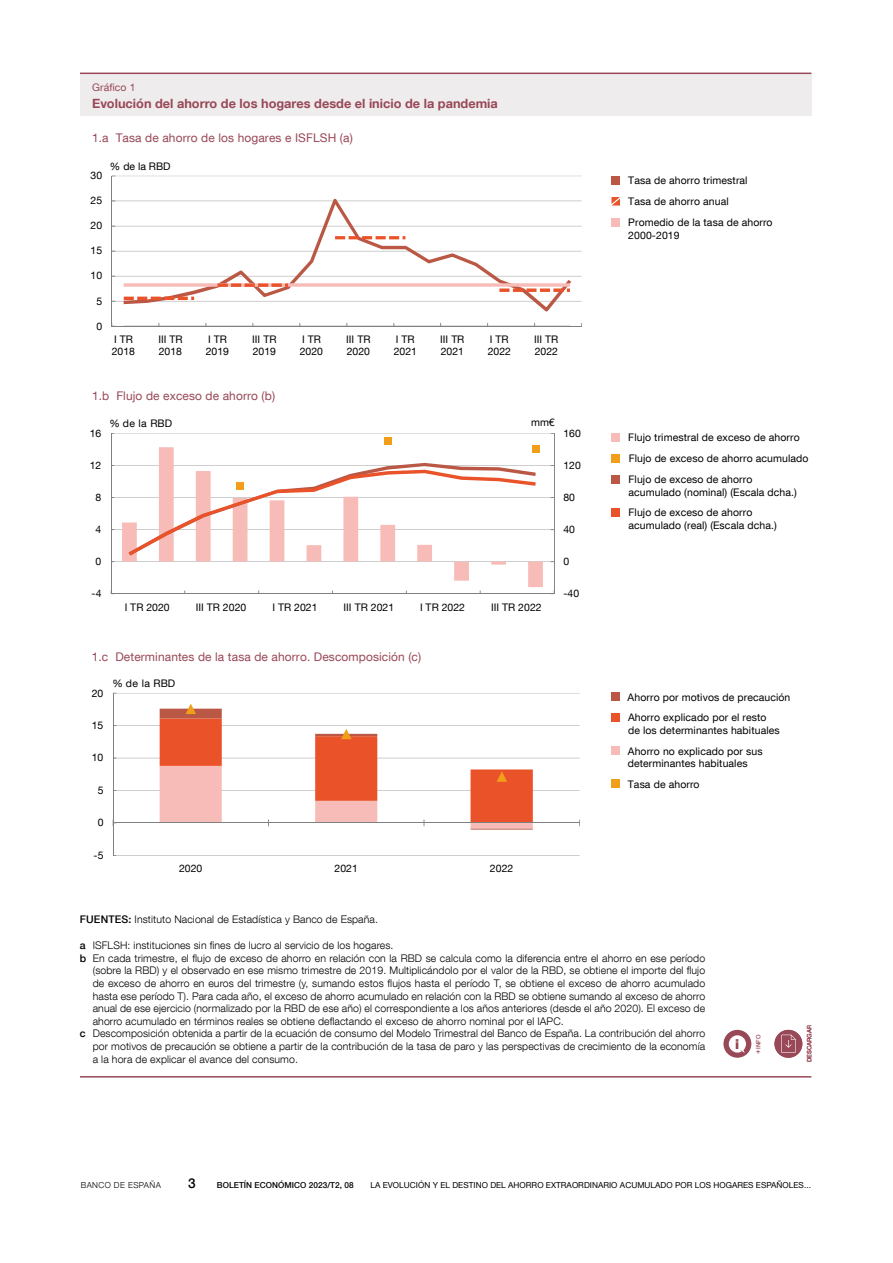
<style>
.page{position:relative;width:893px;height:1263px;background:#fff}
.page>*{position:absolute;margin:0;border:0;box-sizing:border-box;transform-origin:0 0}
.t1{font:500 13.5px "Bd E Neue Helvetica";color:#000}
.t2{font:700 12.75px "Bd E Neue Helvetica";color:#984856}
.t3{font:12px "Bd E Neue Helvetica";letter-spacing:.01em;color:#984856}
.t4{font:300 10.5px "Bd E Neue Helvetica";letter-spacing:.01em;color:#000}
.t5{font:10.5px/12.6px "Bd E Neue Helvetica";letter-spacing:.01em;color:#000}
.t6{font:10.5px "Bd E Neue Helvetica";letter-spacing:.01em;color:#984856}
.t7{font:8.25px "Bd E Neue Helvetica";letter-spacing:.005em;color:#000}
.t8{font:500 8.25px "Bd E Neue Helvetica";letter-spacing:.005em;color:#000}
.t9{font:300 8.25px "Bd E Neue Helvetica";letter-spacing:.05em;color:#000}
.t10{font:500 6px "Bd E Neue Helvetica";color:#984856}
.s1{font-weight:500}
.s2{font-size:7.5px}
</style>
<div class="page">
<div style="left:80px;top:73px;width:731px;height:43px;background:#efeced"></div>
<hr style="left:80px;top:73px;width:731px;height:1px;background:#984856">
<hr style="left:80px;top:1076px;width:731px;height:1px;background:#984856">
<div style="left:723px;top:1030px;width:28px;height:28px;background:#984856;border-radius:50%"></div>
<svg style="left:729px;top:1035px;width:17px;height:18px"></svg>
<div style="left:611px;top:508px;width:9px;height:9px;background:#ea5229"></div>
<div style="left:611px;top:475px;width:9px;height:9px;background:#ba5845"></div>
<div style="left:611px;top:454px;width:9px;height:9px;background:#f19e1a"></div>
<div style="left:611px;top:433px;width:9px;height:9px;background:#f7bbb8"></div>
<div style="left:611px;top:218px;width:9px;height:9px;background:#f7bbb8"></div>
<svg style="left:611px;top:197px;width:9px;height:9px"></svg>
<div style="left:611px;top:176px;width:9px;height:9px;background:#ba5845"></div>
<div style="left:611px;top:780px;width:8px;height:8px;background:#f19e1a"></div>
<div style="left:611px;top:747px;width:8px;height:8px;background:#f7bbb8"></div>
<div style="left:611px;top:714px;width:8px;height:8px;background:#ea5229"></div>
<div style="left:611px;top:693px;width:8px;height:8px;background:#ba5845"></div>
<hr style="left:111px;top:561px;width:443px;height:1px;background:#a6a5a5">
<hr style="left:111px;top:529px;width:443px;height:1px;background:#a6a5a5">
<hr style="left:111px;top:497px;width:443px;height:1px;background:#a6a5a5">
<hr style="left:111px;top:465px;width:443px;height:1px;background:#a6a5a5">
<hr style="left:111px;top:433px;width:443px;height:1px;background:#a6a5a5">
<svg style="left:122px;top:447px;width:421px;height:140px"></svg>
<hr style="left:554px;top:433px;width:1px;height:161px;background:#868686">
<hr style="left:111px;top:433px;width:1px;height:161px;background:#7f8080">
<hr style="left:111px;top:593px;width:443px;height:1px;background:#7f8080">
<div style="left:384px;top:437px;width:8px;height:7px;background:#f19e1a"></div>
<div style="left:532px;top:445px;width:7px;height:7px;background:#f19e1a"></div>
<svg style="left:129px;top:463px;width:407px;height:92px"></svg>
<hr style="left:113px;top:855px;width:467px;height:1px;background:#a6a5a5">
<hr style="left:113px;top:790px;width:467px;height:1px;background:#a6a5a5">
<hr style="left:113px;top:758px;width:467px;height:1px;background:#a6a5a5">
<hr style="left:113px;top:725px;width:467px;height:1px;background:#a6a5a5">
<hr style="left:113px;top:693px;width:467px;height:1px;background:#a6a5a5">
<hr style="left:113px;top:693px;width:1px;height:162px;background:#7f8080">
<hr style="left:113px;top:822px;width:467px;height:1px;background:#7f8080">
<svg style="left:160px;top:704px;width:373px;height:125px"></svg>
<hr style="left:112px;top:301px;width:470px;height:1px;background:#a6a5a5">
<hr style="left:112px;top:276px;width:470px;height:1px;background:#a6a5a5">
<hr style="left:112px;top:251px;width:470px;height:1px;background:#a6a5a5">
<hr style="left:112px;top:226px;width:470px;height:1px;background:#a6a5a5">
<hr style="left:112px;top:201px;width:470px;height:1px;background:#a6a5a5">
<hr style="left:112px;top:176px;width:470px;height:1px;background:#a6a5a5">
<hr style="left:111px;top:176px;width:1px;height:150px;background:#7f8080">
<hr style="left:112px;top:326px;width:470px;height:1px;background:#7f8080">
<svg style="left:124px;top:199px;width:447px;height:113px"></svg>
<svg style="left:124px;top:323px;width:446px;height:3px"></svg>
<svg style="left:335px;top:236px;width:70px;height:3px"></svg>
<svg style="left:124px;top:283px;width:446px;height:17px"></svg>
<div style="left:774px;top:1030px;width:28px;height:28px;background:#984856;border-radius:50%"></div>
<svg style="left:781px;top:1035px;width:15px;height:18px"></svg>
<p class="t6" style="left:92px;top:80px;width:45px">Gráfico 1</p>
<p class="t2" style="left:92px;top:96px;width:407px">Evolución del ahorro de los hogares desde el inicio de la pandemia</p>
<p class="t3" style="left:92px;top:130px;width:262px">1.a Tasa de ahorro de los hogares e ISFLSH (a)</p>
<p class="t5" style="left:91px;top:169px;width:13px">30</p>
<p class="t5" style="left:91px;top:194px;width:13px">25</p>
<p class="t5" style="left:91px;top:219px;width:13px">20</p>
<p class="t5" style="left:91px;top:244px;width:13px">15</p>
<p class="t5" style="left:91px;top:269px;width:13px">10</p>
<p class="t5" style="left:97px;top:294px;width:7px">5</p>
<p class="t5" style="left:97px;top:319px;width:7px">0</p>
<p class="t5" style="left:110px;top:160px;width:62px">% de la RBD</p>
<p class="t5" style="left:112px;top:333px;width:25px">I TR<br>2018</p>
<p class="t5" style="left:158px;top:333px;width:26px">III TR<br>2018</p>
<p class="t5" style="left:206px;top:333px;width:25px">I TR<br>2019</p>
<p class="t5" style="left:252px;top:333px;width:26px">III TR<br>2019</p>
<p class="t5" style="left:300px;top:333px;width:25px">I TR<br>2020</p>
<p class="t5" style="left:346px;top:333px;width:26px">III TR<br>2020</p>
<p class="t5" style="left:394px;top:333px;width:25px">I TR<br>2021</p>
<p class="t5" style="left:440px;top:333px;width:26px">III TR<br>2021</p>
<p class="t5" style="left:488px;top:333px;width:25px">I TR<br>2022</p>
<p class="t5" style="left:534px;top:333px;width:26px">III TR<br>2022</p>
<p class="t3" style="left:92px;top:388px;width:185px">1.b Flujo de exceso de ahorro (b)</p>
<p class="t5" style="left:90px;top:426px;width:13px">16</p>
<p class="t5" style="left:109px;top:417px;width:64px">% de la RBD</p>
<p class="t5" style="left:531px;top:416px;width:25px">mm€</p>
<p class="t5" style="left:563px;top:426px;width:19px">160</p>
<p class="t5" style="left:90px;top:459px;width:13px">12</p>
<p class="t5" style="left:563px;top:459px;width:19px">120</p>
<p class="t5" style="left:96px;top:491px;width:7px">8</p>
<p class="t5" style="left:563px;top:491px;width:13px">80</p>
<p class="t5" style="left:96px;top:523px;width:7px">4</p>
<p class="t5" style="left:563px;top:523px;width:13px">40</p>
<p class="t5" style="left:96px;top:555px;width:7px">0</p>
<p class="t5" style="left:563px;top:555px;width:7px">0</p>
<p class="t5" style="left:92px;top:587px;width:11px">-4</p>
<p class="t5" style="left:563px;top:587px;width:17px">-40</p>
<p class="t5" style="left:125px;top:600px;width:47px">I TR 2020</p>
<p class="t5" style="left:196px;top:600px;width:52px">III TR 2020</p>
<p class="t5" style="left:272px;top:600px;width:47px">I TR 2021</p>
<p class="t5" style="left:344px;top:600px;width:52px">III TR 2021</p>
<p class="t5" style="left:420px;top:600px;width:47px">I TR 2022</p>
<p class="t5" style="left:491px;top:600px;width:52px">III TR 2022</p>
<p class="t3" style="left:92px;top:649px;width:331px">1.c Determinantes de la tasa de ahorro. Descomposición (c)</p>
<p class="t5" style="left:92px;top:686px;width:13px">20</p>
<p class="t5" style="left:92px;top:719px;width:13px">15</p>
<p class="t5" style="left:92px;top:751px;width:13px">10</p>
<p class="t5" style="left:98px;top:784px;width:7px">5</p>
<p class="t5" style="left:98px;top:816px;width:7px">0</p>
<p class="t5" style="left:94px;top:848px;width:11px">-5</p>
<p class="t5" style="left:112px;top:677px;width:64px">% de la RBD</p>
<p class="t5" style="left:179px;top:862px;width:25px">2020</p>
<p class="t5" style="left:335px;top:862px;width:25px">2021</p>
<p class="t5" style="left:490px;top:862px;width:25px">2022</p>
<p class="t5" style="left:628px;top:174px;width:121px">Tasa de ahorro trimestral</p>
<p class="t5" style="left:628px;top:195px;width:102px">Tasa de ahorro anual</p>
<p class="t5" style="left:628px;top:216px;width:146px">Promedio de la tasa de ahorro<br>2000-2019</p>
<p class="t5" style="left:628px;top:431px;width:173px">Flujo trimestral de exceso de ahorro</p>
<p class="t5" style="left:629px;top:452px;width:181px">Flujo de exceso de ahorro acumulado</p>
<p class="t5" style="left:628px;top:473px;width:170px">Flujo de exceso de ahorro acumulado (nominal) (Escala dcha.)</p>
<p class="t5" style="left:628px;top:506px;width:150px">Flujo de exceso de ahorro acumulado (real) (Escala dcha.)</p>
<p class="t5" style="left:628px;top:690px;width:164px">Ahorro por motivos de precaución</p>
<p class="t5" style="left:628px;top:711px;width:153px">Ahorro explicado por el resto de los determinantes habituales</p>
<p class="t5" style="left:628px;top:744px;width:136px">Ahorro no explicado por sus determinantes habituales</p>
<p class="t5" style="left:628px;top:777px;width:73px">Tasa de ahorro</p>
<p class="t4" style="left:80px;top:913px;width:300px"><span class="s1">FUENTES:</span> Instituto Nacional de Estadística y Banco de España.</p>
<p class="t4" style="left:80px;top:939px;width:315px"><span class="s1">a</span> ISFLSH: instituciones sin fines de lucro al servicio de los hogares.</p>
<p class="t4" style="left:80px;top:951px;width:627px"><span class="s1">b</span> En cada trimestre, el flujo de exceso de ahorro en relación con la RBD se calcula como la diferencia entre el ahorro en ese período</p>
<p class="t4" style="left:93px;top:964px;width:614px">(sobre la RBD) y el observado en ese mismo trimestre de 2019. Multiplicándolo por el valor de la RBD, se obtiene el importe del flujo</p>
<p class="t4" style="left:93px;top:977px;width:614px">de exceso de ahorro en euros del trimestre (y, sumando estos flujos hasta el período T, se obtiene el exceso de ahorro acumulado</p>
<p class="t4" style="left:93px;top:989px;width:614px">hasta ese período T). Para cada año, el exceso de ahorro acumulado en relación con la RBD se obtiene sumando al exceso de ahorro</p>
<p class="t4" style="left:93px;top:1002px;width:614px">anual de ese ejercicio (normalizado por la RBD de ese año) el correspondiente a los años anteriores (desde el año 2020). El exceso de</p>
<p class="t4" style="left:93px;top:1014px;width:473px">ahorro acumulado en términos reales se obtiene deflactando el exceso de ahorro nominal por el IAPC.</p>
<p class="t4" style="left:80px;top:1027px;width:627px"><span class="s1">c</span> Descomposición obtenida a partir de la ecuación de consumo del Modelo Trimestral del Banco de España. La contribución del ahorro</p>
<p class="t4" style="left:93px;top:1040px;width:614px">por motivos de precaución se obtiene a partir de la contribución de la tasa de paro y las perspectivas de crecimiento de la economía</p>
<p class="t4" style="left:93px;top:1052px;width:207px">a la hora de explicar el avance del consumo.</p>
<p class="t10" style="left:755px;top:1053px;width:21px;rotate:-90deg"><span class="s2">+</span>INFO</p>
<p class="t10" style="left:806px;top:1062px;width:39px;rotate:-90deg">DESCARGAR</p>
<p class="t9" style="left:81px;top:1180px;width:82px">BANCO DE ESPAÑA</p>
<p class="t1" style="left:188px;top:1175px;width:9px">3</p>
<p class="t8" style="left:217px;top:1180px;width:138px">BOLETÍN ECONÓMICO 2023/T2, 08</p>
<p class="t7" style="left:370px;top:1180px;width:442px">LA EVOLUCIÓN Y EL DESTINO DEL AHORRO EXTRAORDINARIO ACUMULADO POR LOS HOGARES ESPAÑOLES...</p>
</div>
